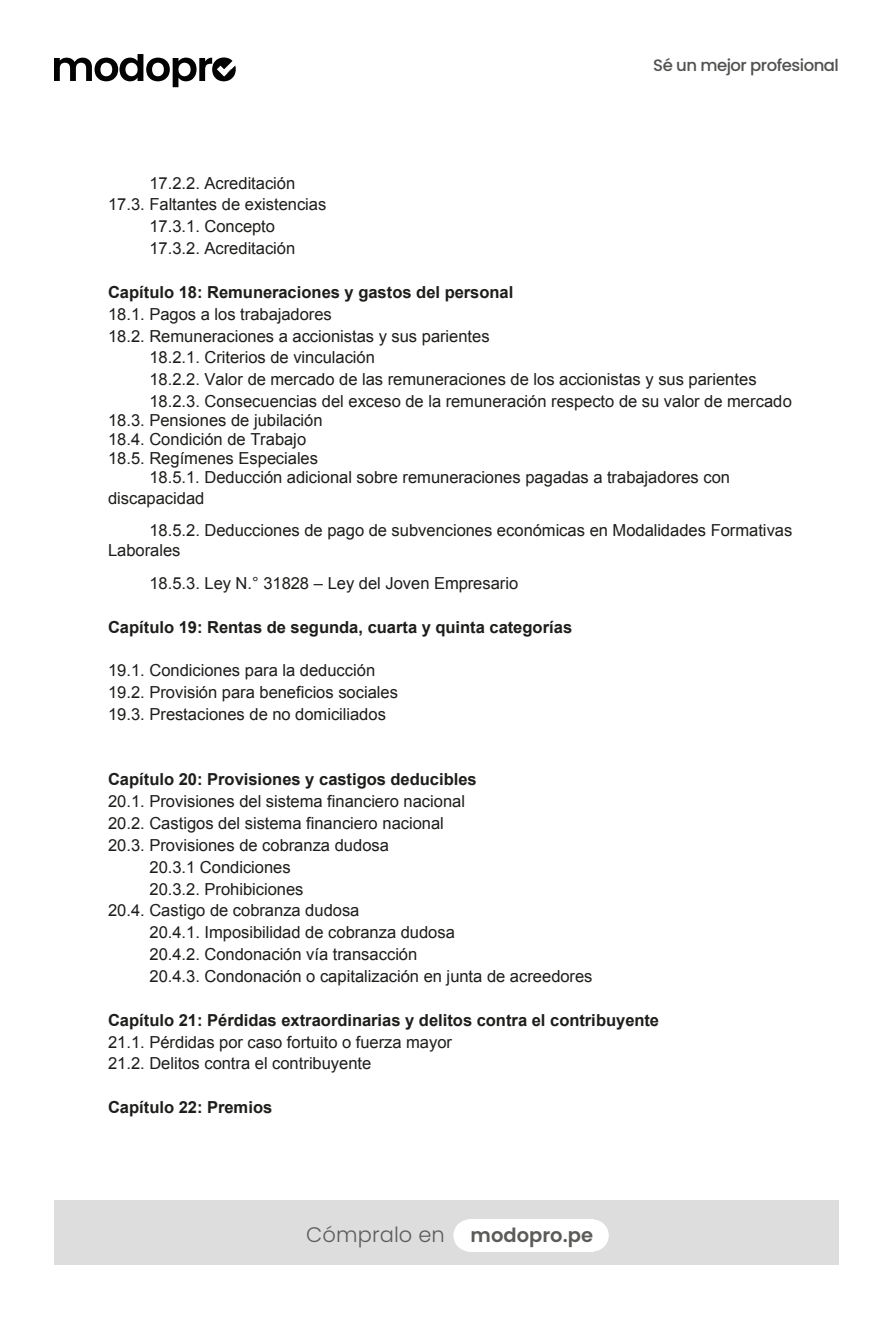
<style>
.page{position:relative;width:893px;height:1319px;background:#fff}
.page>*{position:absolute;margin:0;border:0;box-sizing:border-box;transform-origin:0 0}
.t1{font:300 21px "Poppins";letter-spacing:.005em;color:#5b5c5a}
.t2{font:16.5px/21.8px "Arial";color:#1d1d1b}
.t3{font:700 16.5px "Arial";color:#1d1d1b}
.t4{font:500 16.5px "Poppins";letter-spacing:-.03em;color:#525150}
.s1{font-weight:600;font-size:19.5px}
</style>
<div class="page">
<svg style="left:54px;top:54px;width:182px;height:33px"></svg>
<div style="left:54px;top:1200px;width:785px;height:64px;background:#ddddde"></div>
<div style="left:453px;top:1219px;width:33px;height:32px;background:#fff;border-radius:50%"></div>
<div style="left:576px;top:1219px;width:33px;height:32px;background:#fff;border-radius:50%"></div>
<div style="left:468px;top:1219px;width:126px;height:32px;background:#fff"></div>
<p class="t4" style="left:653px;top:56px;width:187px">Sé un mejor profesional</p>
<p class="t2" style="left:149px;top:172px;width:147px">17.2.2. Acreditación</p>
<p class="t2" style="left:108px;top:194px;width:220px">17.3. Faltantes de existencias</p>
<p class="t2" style="left:149px;top:216px;width:127px">17.3.1. Concepto</p>
<p class="t2" style="left:149px;top:238px;width:147px">17.3.2. Acreditación</p>
<p class="t3" style="left:108px;top:281px;width:407px">Capítulo 18: Remuneraciones y gastos del personal</p>
<p class="t2" style="left:108px;top:303px;width:225px">18.1. Pagos a los trabajadores</p>
<p class="t2" style="left:108px;top:325px;width:383px">18.2. Remuneraciones a accionistas y sus parientes</p>
<p class="t2" style="left:149px;top:347px;width:227px">18.2.1. Criterios de vinculación</p>
<p class="t2" style="left:149px;top:368px;width:609px">18.2.2. Valor de mercado de las remuneraciones de los accionistas y sus parientes</p>
<p class="t2" style="left:149px;top:390px;width:644px">18.2.3. Consecuencias del exceso de la remuneración respecto de su valor de mercado</p>
<p class="t2" style="left:108px;top:409px;width:216px">18.3. Pensiones de jubilación</p>
<p class="t2" style="left:108px;top:428px;width:200px">18.4. Condición de Trabajo</p>
<p class="t2" style="left:108px;top:447px;width:212px">18.5. Regímenes Especiales</p>
<p class="t2" style="left:149px;top:466px;width:582px">18.5.1. Deducción adicional sobre remuneraciones pagadas a trabajadores con</p>
<p class="t2" style="left:108px;top:487px;width:98px">discapacidad</p>
<p class="t2" style="left:108px;top:520px;width:686px;line-height:20.4px;text-indent:41px">18.5.2. Deducciones de pago de subvenciones económicas en Modalidades Formativas<br>Laborales</p>
<p class="t2" style="left:149px;top:572px;width:370px">18.5.3. Ley N.° 31828 – Ley del Joven Empresario</p>
<p class="t3" style="left:108px;top:616px;width:466px">Capítulo 19: Rentas de segunda, cuarta y quinta categorías</p>
<p class="t2" style="left:108px;top:659px;width:291px">19.1. Condiciones para la deducción<br>19.2. Provisión para beneficios sociales<br>19.3. Prestaciones de no domiciliados</p>
<p class="t3" style="left:108px;top:768px;width:370px">Capítulo 20: Provisiones y castigos deducibles</p>
<p class="t2" style="left:108px;top:790px;width:358px">20.1. Provisiones del sistema financiero nacional</p>
<p class="t2" style="left:108px;top:812px;width:337px">20.2. Castigos del sistema financiero nacional</p>
<p class="t2" style="left:108px;top:834px;width:282px">20.3. Provisiones de cobranza dudosa</p>
<p class="t2" style="left:149px;top:856px;width:143px">20.3.1 Condiciones</p>
<p class="t2" style="left:149px;top:878px;width:156px">20.3.2. Prohibiciones</p>
<p class="t2" style="left:108px;top:899px;width:253px">20.4. Castigo de cobranza dudosa</p>
<p class="t2" style="left:149px;top:921px;width:307px">20.4.1. Imposibilidad de cobranza dudosa</p>
<p class="t2" style="left:149px;top:943px;width:269px">20.4.2. Condonación vía transacción</p>
<p class="t2" style="left:149px;top:965px;width:445px">20.4.3. Condonación o capitalización en junta de acreedores</p>
<p class="t3" style="left:108px;top:1008px;width:552px">Capítulo 21: Pérdidas extraordinarias y delitos contra el contribuyente</p>
<p class="t2" style="left:108px;top:1030px;width:346px">21.1. Pérdidas por caso fortuito o fuerza mayor<br>21.2. Delitos contra el contribuyente</p>
<p class="t3" style="left:108px;top:1096px;width:166px">Capítulo 22: Premios</p>
<p class="t1" style="left:306px;top:1222px;width:288px">Cómpralo en <span class="s1">modopro.pe</span></p>
</div>
